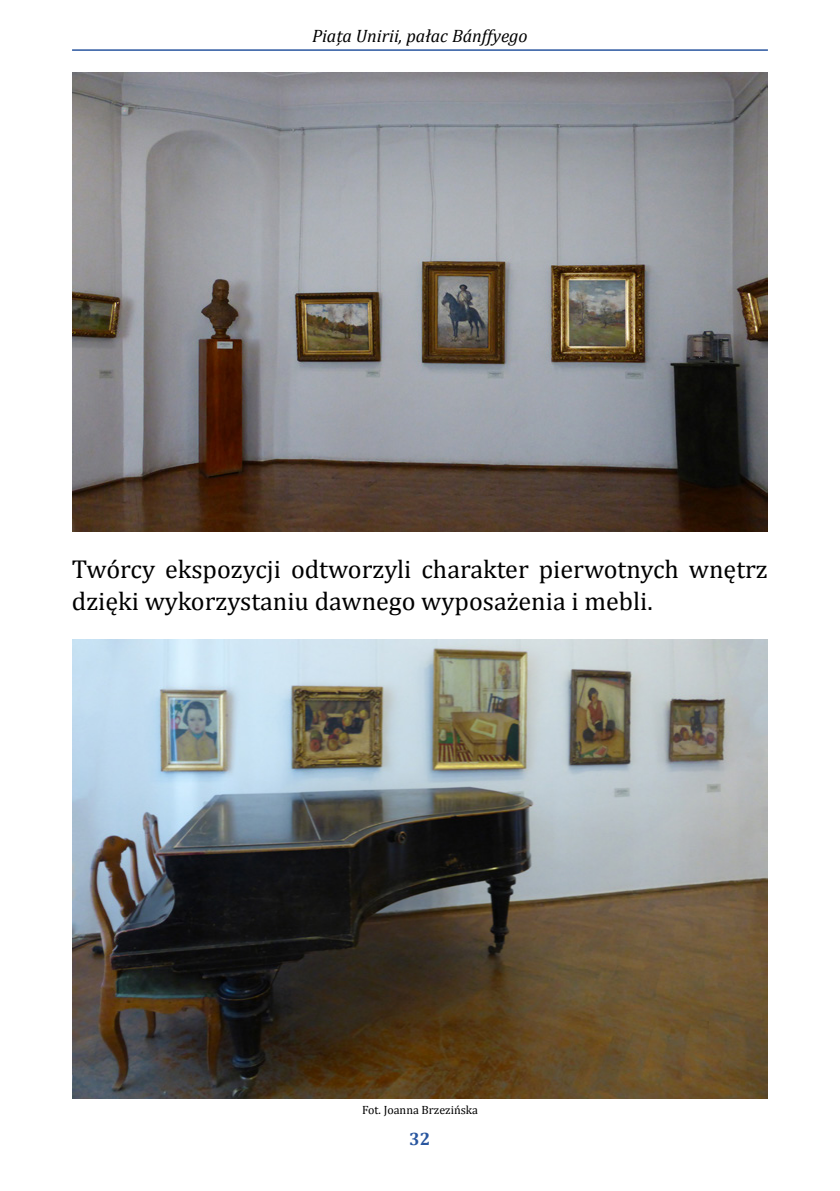
<style>
.page{position:relative;width:840px;height:1191px;background:#fff}
.page>*{position:absolute;margin:0;border:0;box-sizing:border-box;transform-origin:0 0}
.t1{font:26px/31.2px "Cambria";color:#000}
.t2{font:italic 18px "Cambria";color:#000}
.t3{font:700 18px "Cambria";color:#29569f}
.t4{font:12px "Cambria";color:#000}
</style>
<div class="page">
<hr style="left:72px;top:49px;width:695px;height:2px;background:#29569f">
<img style="left:72px;top:72px;width:695px;height:459px">
<img style="left:73px;top:639px;width:694px;height:459px">
<p class="t2" style="left:312px;top:24px;width:217px">Piața Unirii, pałac Bánffyego</p>
<p class="t1" style="left:72px;top:554px;width:697px">Twórcy ekspozycji odtworzyli charakter pierwotnych wnętrz dzięki wykorzystaniu dawnego wyposażenia i mebli.</p>
<p class="t4" style="left:362px;top:1103px;width:117px">Fot. Joanna Brzezińska</p>
<p class="t3" style="left:409px;top:1126px;width:23px">32</p>
</div>
